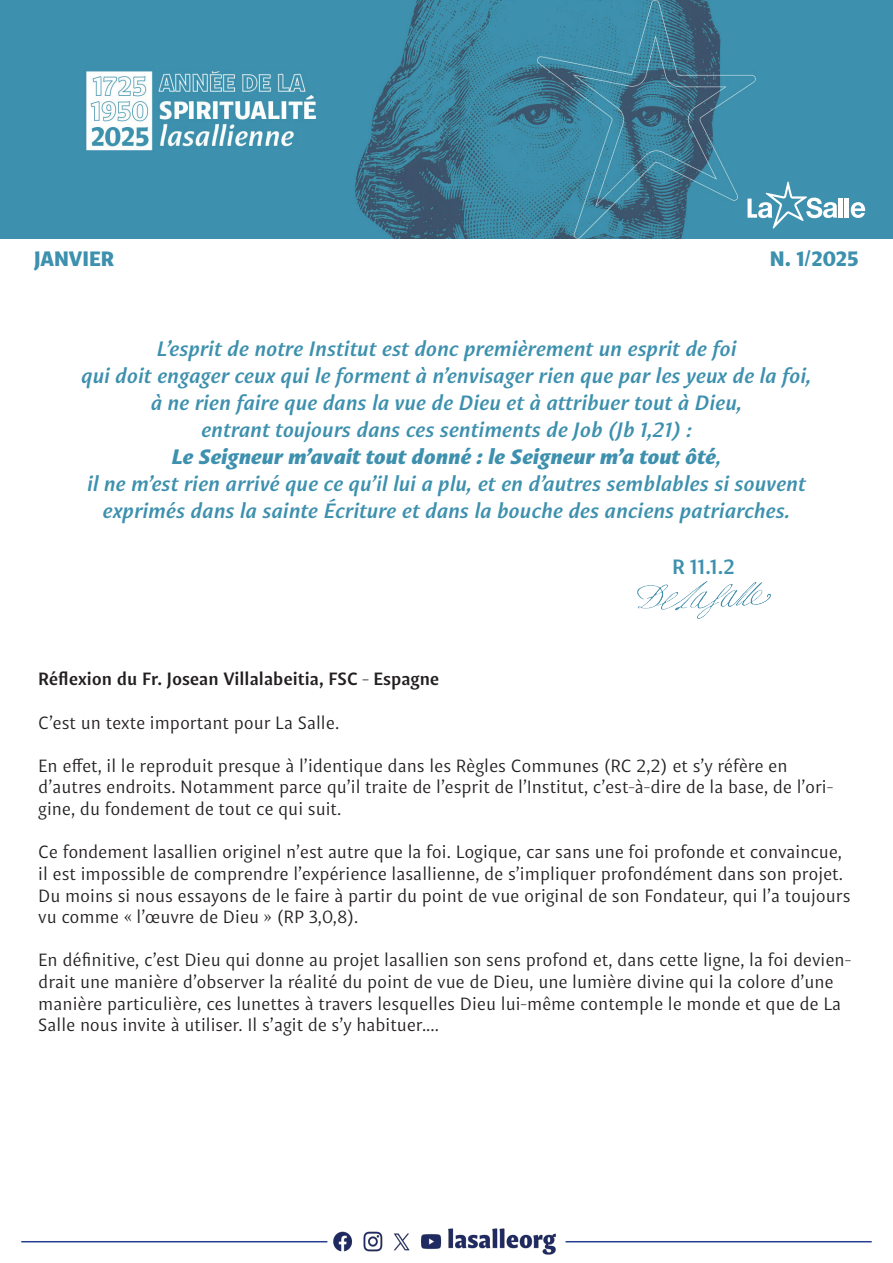
<style>
.page{position:relative;width:893px;height:1263px;background:#fff}
.page>*{position:absolute;margin:0;border:0;box-sizing:border-box;transform-origin:0 0}
.t1{font:italic 700 21px/27px "Indivisa Text Sans";color:#3d90ae;text-align:center}
.t2{font:900 21px "Indivisa Text Sans";color:#3d90ae}
.t3{font:700 21px "Indivisa Text Sans";color:#3d90ae}
.t4{font:18px/21.6px "Indivisa Text Sans";color:#231f20}
.t5{font:700 18px "Indivisa Text Sans";color:#231f20}
.s1{font-weight:900}
</style>
<div class="page">
<img style="left:0;top:0;width:893px;height:238px">
<img style="left:334px;top:1228px;width:222px;height:27px">
<hr style="left:566px;top:1241px;width:306px;height:1px;background:#253f8e">
<hr style="left:21px;top:1241px;width:306px;height:1px;background:#253f8e">
<hr style="left:839px;top:199px;width:4px;height:19px;background:#fff">
<hr style="left:845px;top:199px;width:4px;height:19px;background:#fff">
<svg style="left:851px;top:202px;width:14px;height:16px"></svg>
<svg style="left:747px;top:182px;width:90px;height:47px;background:#66a7bf"></svg>
<img style="left:637px;top:582px;width:133px;height:36px">
<p class="t2" style="left:34px;top:240px;width:81px">JANVIER</p>
<p class="t2" style="left:770px;top:240px;width:90px">N. 1/2025</p>
<p class="t1" style="left:156px;top:334px;width:582px">L’esprit de notre Institut est donc premièrement un esprit de foi</p>
<p class="t1" style="left:81px;top:361px;width:732px">qui doit engager ceux qui le forment à n’envisager rien que par les yeux de la foi,</p>
<p class="t1" style="left:151px;top:388px;width:593px">à ne rien faire que dans la vue de Dieu et à attribuer tout à Dieu,</p>
<p class="t1" style="left:201px;top:415px;width:492px">entrant toujours dans ces sentiments de Job (Jb 1,21) :</p>
<p class="t1" style="left:87px;top:442px;width:720px"><span class="s1">Le Seigneur m’avait tout donné : le Seigneur m’a tout ôté</span>,<br>il ne m’est rien arrivé que ce qu’il lui a plu, et en d’autres semblables si souvent</p>
<p class="t1" style="left:103px;top:496px;width:689px">exprimés dans la sainte Écriture et dans la bouche des anciens patriarches.</p>
<p class="t3" style="left:672px;top:549px;width:65px">R 11.1.2</p>
<p class="t5" style="left:38px;top:664px;width:402px">Réflexion du Fr. Josean Villalabeitia, FSC - Espagne</p>
<p class="t4" style="left:38px;top:710px;width:302px">C’est un texte important pour La Salle.</p>
<p class="t4" style="left:38px;top:754px;width:796px">En effet, il le reproduit presque à l’identique dans les Règles Communes (RC 2,2) et s’y réfère en d’autres endroits. Notamment parce qu’il traite de l’esprit de l’Institut, c’est-à-dire de la base, de l’ori&shy;gine, du fondement de tout ce qui suit.</p>
<p class="t4" style="left:38px;top:840px;width:814px">Ce fondement lasallien originel n’est autre que la foi. Logique, car sans une foi profonde et convaincue, il est impossible de comprendre l’expérience lasallienne, de s’impliquer profondément dans son projet.<br>Du moins si nous essayons de le faire à partir du point de vue original de son Fondateur, qui l’a toujours vu comme « l’œuvre de Dieu » (RP 3,0,8).</p>
<p class="t4" style="left:38px;top:948px;width:815px">En définitive, c’est Dieu qui donne au projet lasallien son sens profond et, dans cette ligne, la foi devien&shy;drait une manière d’observer la réalité du point de vue de Dieu, une lumière divine qui la colore d’une manière particulière, ces lunettes à travers lesquelles Dieu lui-même contemple le monde et que de La Salle nous invite à utiliser. Il s’agit de s’y habituer....</p>
</div>
